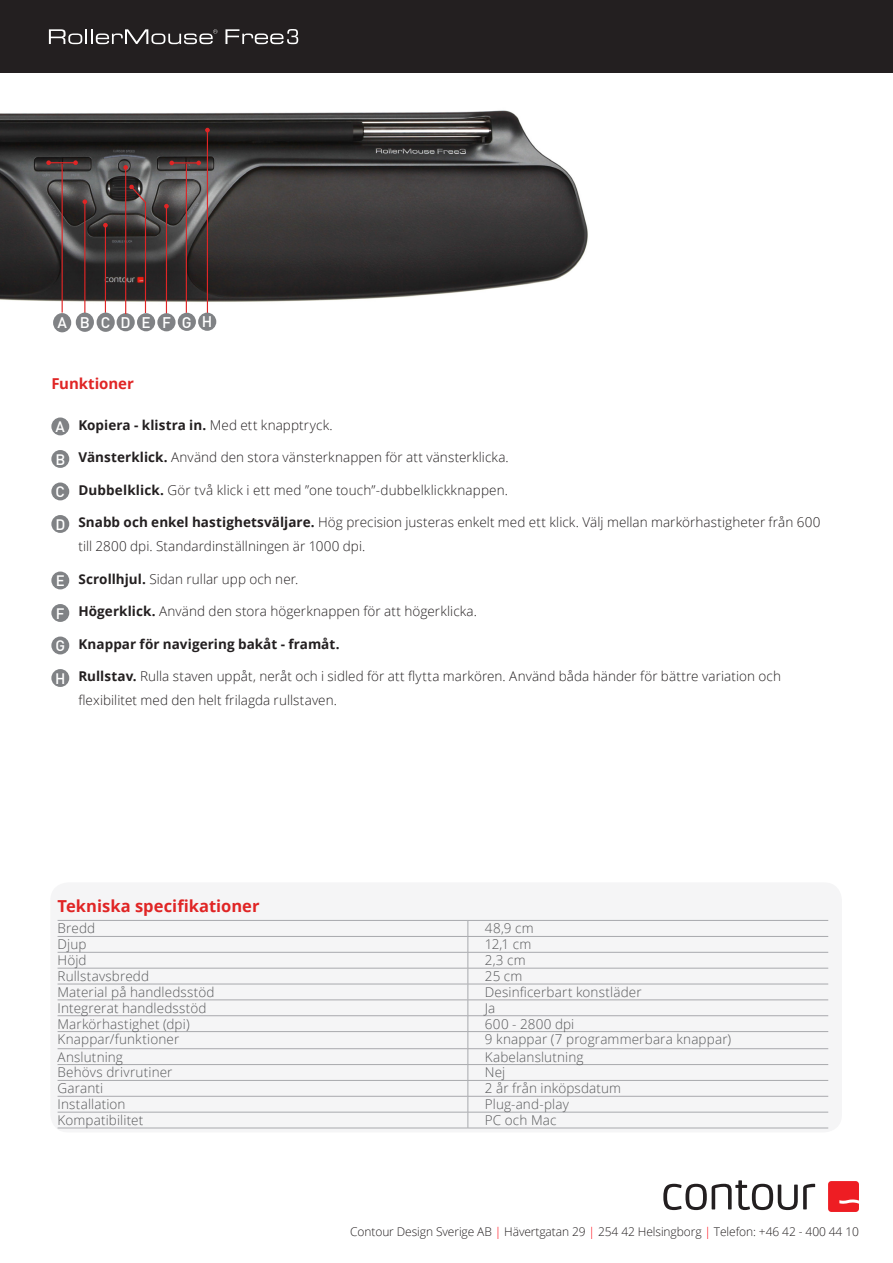
<style>
.page{position:relative;width:893px;height:1263px;background:#fff}
.page>*{position:absolute;margin:0;border:0;box-sizing:border-box;transform-origin:0 0}
.Brød{font:700 16.5px "Open Sans";color:#e02525}
.brot{font:500 15.15px "DIN";color:#fff}
.Overskrift{font:700 15px "Open Sans";letter-spacing:-.005em;color:#e02525}
.t1{font:500 15px "DIN";color:#fff}
.brot-2{font:300 13.5px/24px "Open Sans";letter-spacing:.005em;color:#231f20}
.Brød-2{font:300 13.5px "Open Sans";letter-spacing:.01em;color:#57585a}
.brot-3{font:700 13.5px "Open Sans";letter-spacing:.005em;color:#231f20}
.t2{font:300 12px "Open Sans";letter-spacing:-.01em;color:#231f20}
.s1{font-weight:300}
.s2{font-weight:700}
.s3{color:#ff030f}
</style>
<div class="page">
<img style="left:0;top:110px;width:588px;height:200px">
<hr style="left:62px;top:164px;width:1px;height:149px;background:#e02525">
<div style="left:53px;top:313px;width:18px;height:19px;background:#808285;border-radius:50%"></div>
<div style="left:117px;top:313px;width:18px;height:18px;background:#808285;border-radius:50%"></div>
<hr style="left:84px;top:202px;width:1px;height:112px;background:#e02525">
<svg style="left:83px;top:199px;width:4px;height:5px"></svg>
<svg style="left:129px;top:184px;width:19px;height:20px"></svg>
<div style="left:137px;top:313px;width:18px;height:18px;background:#808285;border-radius:50%"></div>
<div style="left:178px;top:313px;width:18px;height:18px;background:#808285;border-radius:50%"></div>
<hr style="left:105px;top:225px;width:1px;height:88px;background:#e02525">
<svg style="left:103px;top:223px;width:5px;height:5px"></svg>
<hr style="left:166px;top:206px;width:1px;height:108px;background:#e02525">
<svg style="left:164px;top:204px;width:5px;height:5px"></svg>
<div style="left:157px;top:313px;width:19px;height:18px;background:#808285;border-radius:50%"></div>
<svg style="left:46px;top:160px;width:32px;height:5px"></svg>
<hr style="left:125px;top:167px;width:1px;height:147px;background:#e02525">
<svg style="left:123px;top:165px;width:5px;height:5px"></svg>
<div style="left:76px;top:313px;width:18px;height:19px;background:#808285;border-radius:50%"></div>
<div style="left:97px;top:313px;width:18px;height:19px;background:#808285;border-radius:50%"></div>
<hr style="left:145px;top:202px;width:1px;height:111px;background:#e02525">
<hr style="left:186px;top:164px;width:1px;height:149px;background:#e02525">
<hr style="left:172px;top:162px;width:27px;height:2px;background:#e02525">
<svg style="left:196px;top:161px;width:5px;height:4px"></svg>
<svg style="left:169px;top:161px;width:5px;height:4px"></svg>
<hr style="left:207px;top:130px;width:1px;height:188px;background:#e02525">
<svg style="left:205px;top:128px;width:5px;height:4px"></svg>
<div style="left:198px;top:313px;width:18px;height:18px;background:#808285;border-radius:50%"></div>
<div style="left:0;top:0;width:893px;height:72px;background:#231f20"></div>
<div style="left:51px;top:417px;width:18px;height:18px;background:#808285;border-radius:50%"></div>
<div style="left:51px;top:450px;width:18px;height:18px;background:#808285;border-radius:50%"></div>
<div style="left:51px;top:482px;width:18px;height:18px;background:#808285;border-radius:50%"></div>
<div style="left:51px;top:515px;width:18px;height:18px;background:#808285;border-radius:50%"></div>
<div style="left:51px;top:571px;width:18px;height:18px;background:#808285;border-radius:50%"></div>
<div style="left:51px;top:604px;width:18px;height:18px;background:#808285;border-radius:50%"></div>
<div style="left:51px;top:636px;width:18px;height:18px;background:#808285;border-radius:50%"></div>
<div style="left:51px;top:669px;width:18px;height:18px;background:#808285;border-radius:50%"></div>
<svg style="left:49px;top:29px;width:168px;height:15px"></svg>
<svg style="left:225px;top:29px;width:73px;height:15px"></svg>
<svg style="left:663px;top:1180px;width:152px;height:30px"></svg>
<svg style="left:828px;top:1181px;width:31px;height:31px"></svg>
<div style="left:50px;top:882px;width:792px;height:250px;background:#f5f5f6;border-radius:18px"></div>
<svg style="left:58px;top:921px;width:770px;height:207px"></svg>
<hr style="left:58px;top:920px;width:410px;height:1px;background:#a8a9ad">
<hr style="left:468px;top:920px;width:360px;height:1px;background:#a8a9ad">
<hr style="left:58px;top:936px;width:410px;height:1px;background:#a8a9ad">
<hr style="left:468px;top:936px;width:360px;height:1px;background:#a8a9ad">
<hr style="left:58px;top:952px;width:410px;height:1px;background:#a8a9ad">
<hr style="left:468px;top:952px;width:360px;height:1px;background:#a8a9ad">
<hr style="left:58px;top:968px;width:410px;height:1px;background:#a8a9ad">
<hr style="left:468px;top:968px;width:360px;height:1px;background:#a8a9ad">
<hr style="left:58px;top:984px;width:410px;height:1px;background:#a8a9ad">
<hr style="left:468px;top:984px;width:360px;height:1px;background:#a8a9ad">
<hr style="left:58px;top:999px;width:410px;height:1px;background:#a8a9ad">
<hr style="left:468px;top:999px;width:360px;height:1px;background:#a8a9ad">
<hr style="left:58px;top:1015px;width:410px;height:1px;background:#a8a9ad">
<hr style="left:468px;top:1015px;width:360px;height:1px;background:#a8a9ad">
<hr style="left:58px;top:1031px;width:410px;height:1px;background:#a8a9ad">
<hr style="left:468px;top:1031px;width:360px;height:1px;background:#a8a9ad">
<hr style="left:58px;top:1048px;width:410px;height:1px;background:#a8a9ad">
<hr style="left:468px;top:1048px;width:360px;height:1px;background:#a8a9ad">
<hr style="left:58px;top:1064px;width:410px;height:1px;background:#a8a9ad">
<hr style="left:468px;top:1064px;width:360px;height:1px;background:#a8a9ad">
<hr style="left:58px;top:1080px;width:410px;height:1px;background:#a8a9ad">
<hr style="left:468px;top:1080px;width:360px;height:1px;background:#a8a9ad">
<hr style="left:58px;top:1096px;width:410px;height:1px;background:#a8a9ad">
<hr style="left:468px;top:1096px;width:360px;height:1px;background:#a8a9ad">
<hr style="left:58px;top:1112px;width:410px;height:1px;background:#a8a9ad">
<hr style="left:468px;top:1112px;width:360px;height:1px;background:#a8a9ad">
<hr style="left:58px;top:1128px;width:410px;height:1px;background:#a8a9ad">
<hr style="left:468px;top:1128px;width:360px;height:1px;background:#a8a9ad">
<svg style="left:468px;top:921px;width:1px;height:207px"></svg>
<p class="brot" style="left:57px;top:313px;width:11px">A</p>
<p class="brot" style="left:80px;top:313px;width:12px">B</p>
<p class="brot" style="left:101px;top:313px;width:11px">C</p>
<p class="brot" style="left:121px;top:313px;width:12px">D</p>
<p class="brot" style="left:141px;top:313px;width:11px">E</p>
<p class="brot" style="left:162px;top:313px;width:10px">F</p>
<p class="brot" style="left:182px;top:312px;width:11px">G</p>
<p class="brot" style="left:202px;top:312px;width:12px">H</p>
<p class="Overskrift" style="left:51px;top:373px;width:84px">Funktioner</p>
<p class="t1" style="left:56px;top:417px;width:11px">A</p>
<p class="brot-3" style="left:78px;top:415px;width:256px">Kopiera - klistra in. <span class="s1">Med ett knapptryck.</span></p>
<p class="t1" style="left:55px;top:450px;width:11px">B</p>
<p class="brot-2" style="left:78px;top:445px;width:432px"><span class="s2">Vänsterklick.</span> Använd den stora vänsterknappen för att vänsterklicka.</p>
<p class="t1" style="left:56px;top:482px;width:11px">C</p>
<p class="brot-2" style="left:78px;top:478px;width:431px"><span class="s2">Dubbelklick.</span> Gör två klick i ett med ”one touch”-dubbelklickknappen.</p>
<p class="t1" style="left:55px;top:515px;width:11px">D</p>
<p class="brot-2" style="left:78px;top:510px;width:744px"><span class="s2">Snabb och enkel hastighetsväljare.</span> Hög precision justeras enkelt med ett klick. Välj mellan markörhastigheter från 600 till 2800 dpi. Standardinställningen är 1000 dpi.</p>
<p class="t1" style="left:56px;top:571px;width:11px">E</p>
<p class="brot-2" style="left:78px;top:567px;width:221px"><span class="s2">Scrollhjul.</span> Sidan rullar upp och ner.</p>
<p class="t1" style="left:56px;top:604px;width:10px">F</p>
<p class="brot-2" style="left:78px;top:599px;width:400px"><span class="s2">Högerklick.</span> Använd den stora högerknappen för att högerklicka.</p>
<p class="t1" style="left:55px;top:636px;width:11px">G</p>
<p class="brot-3" style="left:78px;top:634px;width:263px">Knappar för navigering bakåt - framåt.</p>
<p class="t1" style="left:55px;top:669px;width:12px">H</p>
<p class="brot-2" style="left:78px;top:664px;width:704px"><span class="s2">Rullstav.</span> Rulla staven uppåt, neråt och i sidled för att flytta markören. Använd båda händer för bättre variation och flexibilitet med den helt frilagda rullstaven.</p>
<p class="Brød" style="left:58px;top:894px;width:204px">Tekniska specifikationer</p>
<p class="Brød-2" style="left:58px;top:919px;width:39px">Bredd</p>
<p class="Brød-2" style="left:485px;top:919px;width:50px">48,9 cm</p>
<p class="Brød-2" style="left:58px;top:935px;width:30px">Djup</p>
<p class="Brød-2" style="left:485px;top:935px;width:48px">12,1 cm</p>
<p class="Brød-2" style="left:58px;top:951px;width:31px">Höjd</p>
<p class="Brød-2" style="left:485px;top:951px;width:42px">2,3 cm</p>
<p class="Brød-2" style="left:58px;top:967px;width:93px">Rullstavsbredd</p>
<p class="Brød-2" style="left:485px;top:967px;width:39px">25 cm</p>
<p class="Brød-2" style="left:58px;top:983px;width:159px">Material på handledsstöd</p>
<p class="Brød-2" style="left:485px;top:983px;width:158px">Desinficerbart konstläder</p>
<p class="Brød-2" style="left:58px;top:998px;width:151px">Integrerat handledsstöd</p>
<p class="Brød-2" style="left:485px;top:998px;width:12px">Ja</p>
<p class="Brød-2" style="left:58px;top:1014px;width:134px">Markörhastighet (dpi)</p>
<p class="Brød-2" style="left:485px;top:1014px;width:91px">600 - 2800 dpi</p>
<p class="Brød-2" style="left:58px;top:1030px;width:123px">Knappar/funktioner</p>
<p class="Brød-2" style="left:485px;top:1030px;width:248px">9 knappar (7 programmerbara knappar)</p>
<p class="Brød-2" style="left:58px;top:1047px;width:67px">Anslutning</p>
<p class="Brød-2" style="left:485px;top:1047px;width:100px">Kabelanslutning</p>
<p class="Brød-2" style="left:58px;top:1063px;width:116px">Behövs drivrutiner</p>
<p class="Brød-2" style="left:485px;top:1063px;width:22px">Nej</p>
<p class="Brød-2" style="left:58px;top:1079px;width:47px">Garanti</p>
<p class="Brød-2" style="left:485px;top:1079px;width:138px">2 år från inköpsdatum</p>
<p class="Brød-2" style="left:58px;top:1095px;width:70px">Installation</p>
<p class="Brød-2" style="left:485px;top:1095px;width:86px">Plug-and-play</p>
<p class="Brød-2" style="left:58px;top:1111px;width:87px">Kompatibilitet</p>
<p class="Brød-2" style="left:485px;top:1111px;width:73px">PC och Mac</p>
<p class="t2" style="left:350px;top:1223px;width:510px">Contour Design Sverige AB <span class="s3">|</span> Hävertgatan 29 <span class="s3">|</span> 254 42 Helsingborg <span class="s3">|</span> Telefon: +46 42 - 400 44 10</p>
</div>
